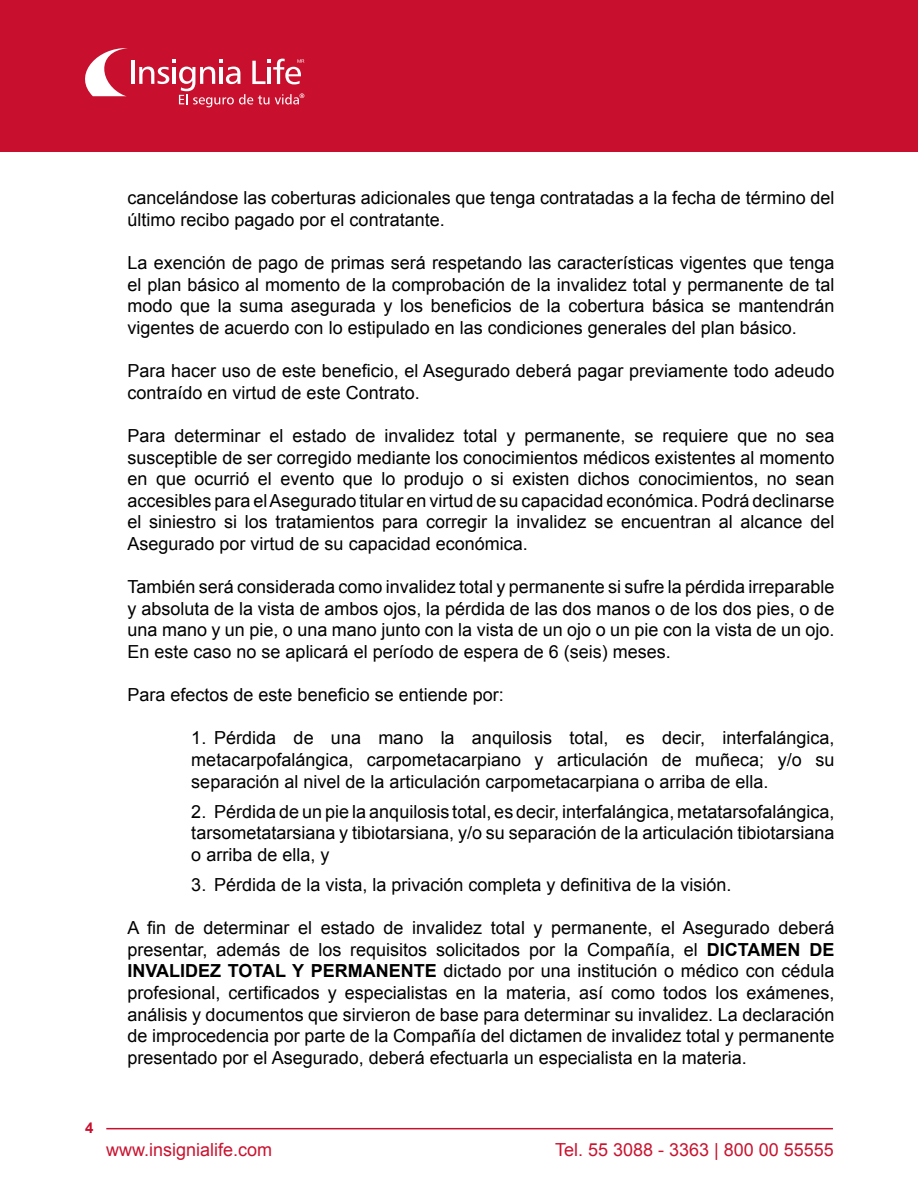
<style>
.page{position:relative;width:918px;height:1188px;background:#fff}
.page>*{position:absolute;margin:0;border:0;box-sizing:border-box;transform-origin:0 0}
.t1{font:18px/21.6px "Arial";color:#000;text-align:justify}
.t2{font:18px "Arial";color:#c91430}
.t3{font:700 15px "Arial";color:#c8102e}
.s1{font-weight:700}
</style>
<div class="page">
<div style="left:0;top:0;width:918px;height:152px;background:#c8102e"></div>
<svg style="left:85px;top:48px;width:43px;height:48px"></svg>
<hr style="left:131px;top:61px;width:3px;height:23px;background:#fff">
<svg style="left:139px;top:59px;width:165px;height:48px"></svg>
<hr style="left:106px;top:1128px;width:727px;height:1px;background:#c8102e">
<p class="t1" style="left:128px;top:188px;width:708px">cancelándose las coberturas adicionales que tenga contratadas a la fecha de término del último recibo pagado por el contratante.</p>
<p class="t1" style="left:128px;top:252px;width:708px">La exención de pago de primas será respetando las características vigentes que tenga el plan básico al momento de la comprobación de la invalidez total y permanente de tal modo que la suma asegurada y los beneficios de la cobertura básica se mantendrán vigentes de acuerdo con lo estipulado en las condiciones generales del plan básico.</p>
<p class="t1" style="left:128px;top:360px;width:708px">Para hacer uso de este beneficio, el Asegurado deberá pagar previamente todo adeudo contraído en virtud de este Contrato.</p>
<p class="t1" style="left:128px;top:425px;width:708px">Para determinar el estado de invalidez total y permanente, se requiere que no sea susceptible de ser corregido mediante los conocimientos médicos existentes al momento en que ocurrió el evento que lo produjo o si existen dichos conocimientos, no sean accesibles para el Asegurado titular en virtud de su capacidad económica. Podrá declinarse el siniestro si los tratamientos para corregir la invalidez se encuentran al alcance del Asegurado por virtud de su capacidad económica.</p>
<p class="t1" style="left:128px;top:576px;width:708px">También será considerada como invalidez total y permanente si sufre la pérdida irreparable y absoluta de la vista de ambos ojos, la pérdida de las dos manos o de los dos pies, o de una mano y un pie, o una mano junto con la vista de un ojo o un pie con la vista de un ojo.<br>En este caso no se aplicará el período de espera de 6 (seis) meses.</p>
<p class="t1" style="left:128px;top:684px;width:378px">Para efectos de este beneficio se entiende por:</p>
<p class="t1" style="left:191px;top:728px;width:645px">1. Pérdida de una mano la anquilosis total, es decir, interfalángica, metacarpofalángica, carpometacarpiano y articulación de muñeca; y/o su separación al nivel de la articulación carpometacarpiana o arriba de ella.</p>
<p class="t1" style="left:191px;top:801px;width:645px">2. Pérdida de un pie la anquilosis total, es decir, interfalángica, metatarsofalángica, tarsometatarsiana y tibiotarsiana, y/o su separación de la articulación tibiotarsiana o arriba de ella, y</p>
<p class="t1" style="left:191px;top:874px;width:542px">3. Pérdida de la vista, la privación completa y definitiva de la visión.</p>
<p class="t1" style="left:128px;top:917px;width:708px">A fin de determinar el estado de invalidez total y permanente, el Asegurado deberá presentar, además de los requisitos solicitados por la Compañía, el <span class="s1">DICTAMEN DE INVALIDEZ TOTAL Y PERMANENTE</span> dictado por una institución o médico con cédula profesional, certificados y especialistas en la materia, así como todos los exámenes, análisis y documentos que sirvieron de base para determinar su invalidez. La declaración de improcedencia por parte de la Compañía del dictamen de invalidez total y permanente presentado por el Asegurado, deberá efectuarla un especialista en la materia.</p>
<p class="t3" style="left:85px;top:1118px;width:10px">4</p>
<p class="t2" style="left:106px;top:1138px;width:168px">www.insignialife.com</p>
<p class="t2" style="left:555px;top:1138px;width:280px">Tel. 55 3088 - 3363 | 800 00 55555</p>
</div>
